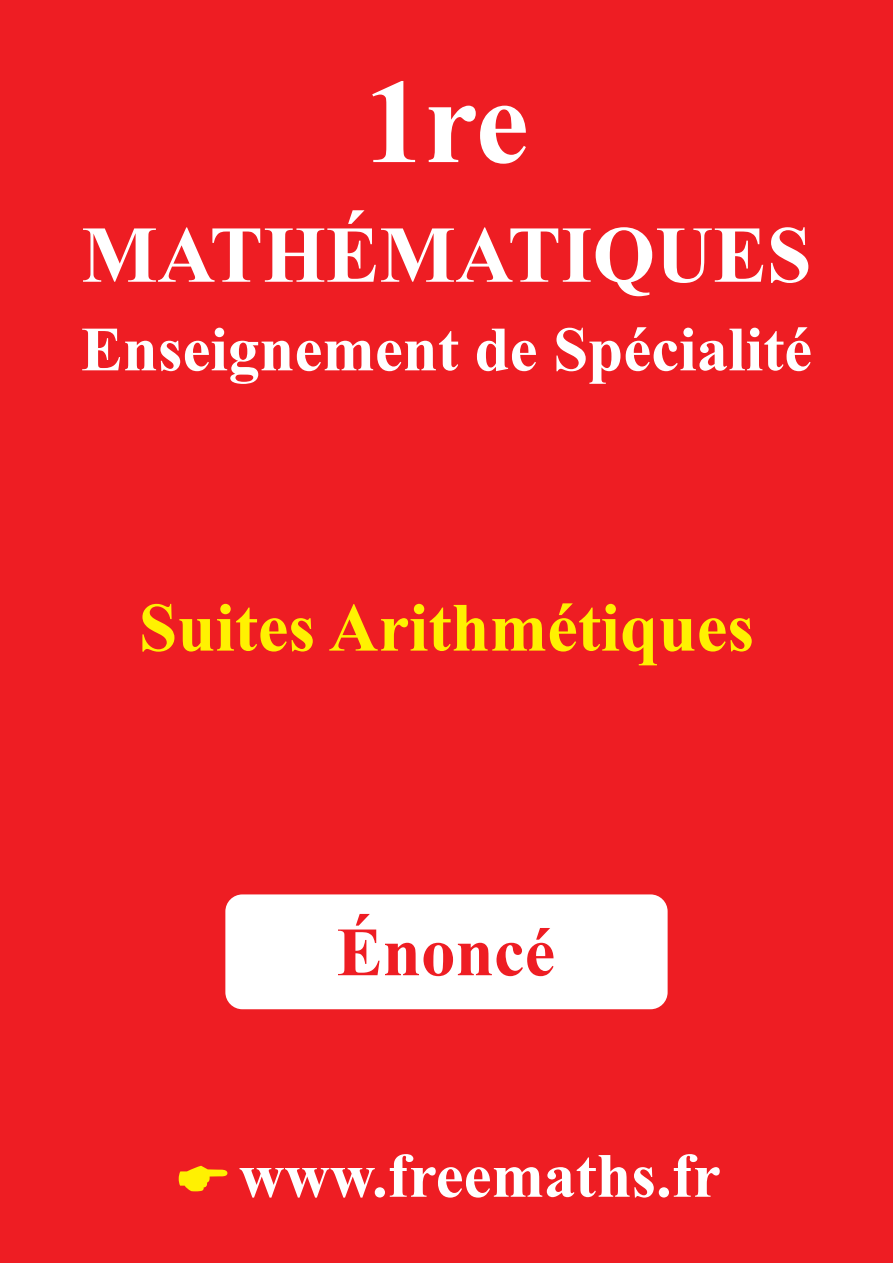
<style>
.page{position:relative;width:893px;height:1263px;background:#ee1d23}
.page>*{position:absolute;margin:0;border:0;box-sizing:border-box;transform-origin:0 0}
.t1{font:700 120px "Times New Roman";color:#fff}
.t2{font:700 80.4px "Times New Roman";color:#fff}
.t3{font:700 69px "Times New Roman";color:#fff101}
.t4{font:700 69px "Times New Roman";color:#ee1d23}
.t5{font:700 63px "Times New Roman";color:#fff}
</style>
<div class="page">
<div style="left:225px;top:894px;width:443px;height:115px;background:#fff;border-radius:17px"></div>
<h1 class="t1" style="left:364px;top:39px;width:166px">1re</h1>
<p class="t2" style="left:81px;top:199px;width:732px">MATHÉMATIQUES</p>
<p class="t5" style="left:81px;top:306px;width:733px">Enseignement de Spécialité</p>
<p class="t3" style="left:139px;top:580px;width:617px">Suites Arithmétiques</p>
<p class="t4" style="left:337px;top:904px;width:220px">Énoncé</p>
<p class="t5" style="left:239px;top:1132px;width:483px">www.freemaths.fr</p>
</div>
